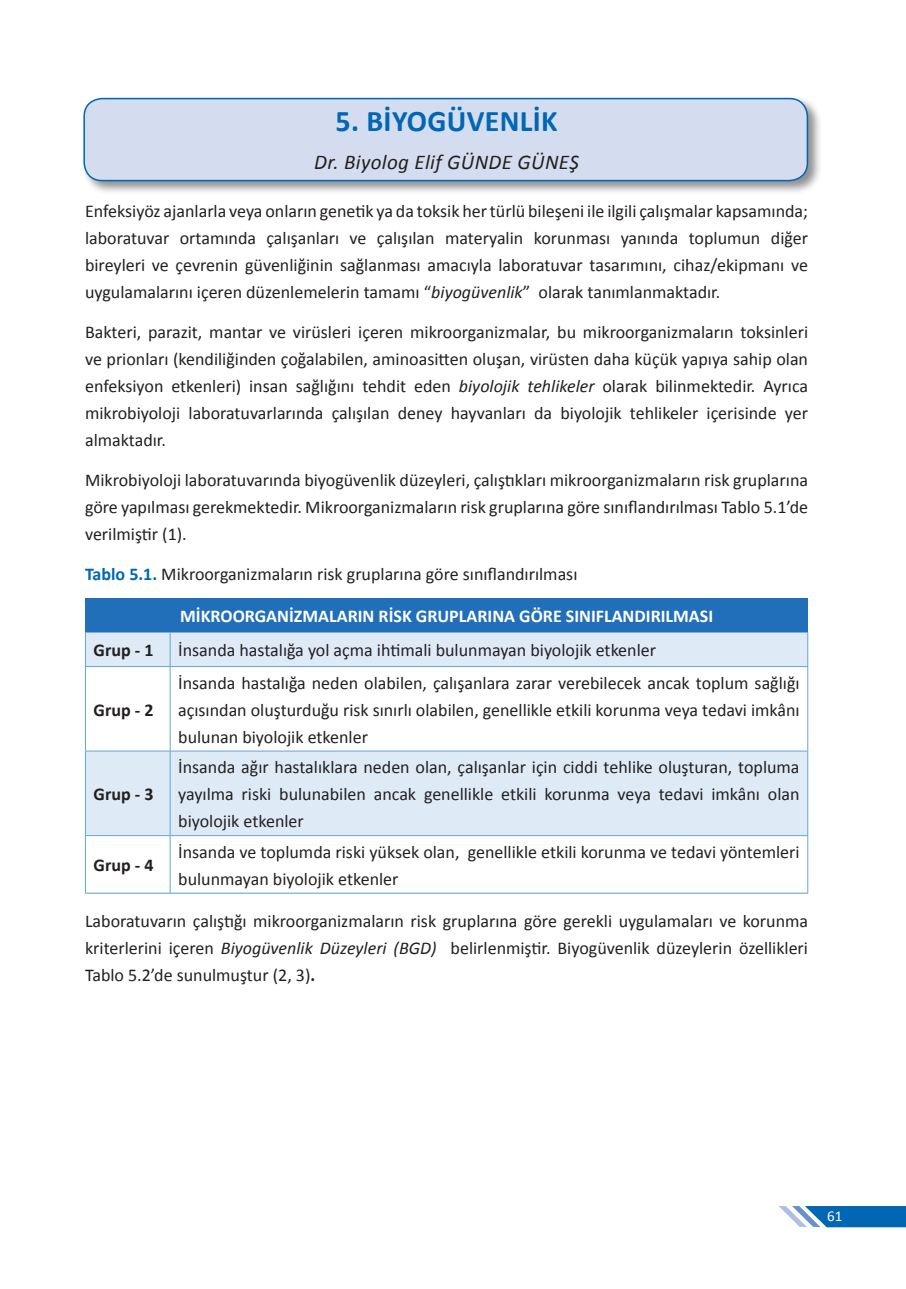
<style>
.page{position:relative;width:906px;height:1289px;background:#fff}
.page>*{position:absolute;margin:0;border:0;box-sizing:border-box;transform-origin:0 0}
.t1{font:700 30px "Calibri";letter-spacing:.01em;color:#0166b3}
.t2{font:italic 21px "Calibri";letter-spacing:.015em;color:#231f20}
.t3{font:18px/27px "Calibri";color:#231f20;text-align:justify}
.t4{font:700 18px "Calibri";color:#fff}
.t5{font:700 18px "Calibri";color:#231f20}
.t6{font:15px "Calibri";color:#fff}
.s1{font-style:italic}
.s2{font-weight:700;color:#0166b3}
.s3{font-weight:700}
</style>
<div class="page">
<svg style="left:779px;top:1206px;width:127px;height:21px"></svg>
<div style="left:81px;top:96px;width:741px;height:99px;background:#231f20;opacity:.5"></div>
<div style="left:84px;top:99px;width:723px;height:81px;background:#d4ddef;border-radius:18px"></div>
<div style="left:83px;top:98px;width:725px;height:83px;border:2px solid #0166b3;border-radius:18px"></div>
<div style="left:85px;top:598px;width:722px;height:34px;background:#206fb8"></div>
<svg style="left:86px;top:632px;width:721px;height:203px;fill:#deebf6"></svg>
<hr style="left:85px;top:632px;width:1px;height:34px;background:#63a5d9">
<hr style="left:170px;top:632px;width:1px;height:34px;background:#63a5d9">
<hr style="left:807px;top:632px;width:1px;height:34px;background:#63a5d9">
<hr style="left:85px;top:666px;width:85px;height:1px;background:#63a5d9">
<hr style="left:85px;top:667px;width:1px;height:83px;background:#63a5d9">
<hr style="left:170px;top:666px;width:638px;height:1px;background:#63a5d9">
<hr style="left:170px;top:667px;width:1px;height:83px;background:#63a5d9">
<hr style="left:807px;top:667px;width:1px;height:83px;background:#63a5d9">
<hr style="left:85px;top:750px;width:85px;height:1px;background:#63a5d9">
<hr style="left:85px;top:751px;width:1px;height:84px;background:#63a5d9">
<hr style="left:170px;top:750px;width:638px;height:1px;background:#63a5d9">
<hr style="left:170px;top:751px;width:1px;height:84px;background:#63a5d9">
<hr style="left:807px;top:751px;width:1px;height:84px;background:#63a5d9">
<hr style="left:85px;top:836px;width:1px;height:56px;background:#63a5d9">
<hr style="left:170px;top:836px;width:1px;height:56px;background:#63a5d9">
<hr style="left:807px;top:836px;width:1px;height:56px;background:#63a5d9">
<hr style="left:85px;top:835px;width:85px;height:1px;background:#63a5d9">
<hr style="left:170px;top:835px;width:638px;height:1px;background:#63a5d9">
<hr style="left:85px;top:892px;width:85px;height:1px;background:#5c9ad3">
<hr style="left:170px;top:892px;width:638px;height:1px;background:#5c9ad3">
<h1 class="t1" style="left:335px;top:102px;width:224px">5. BİYOGÜVENLİK</h1>
<p class="t2" style="left:314px;top:148px;width:266px">Dr. Biyolog Elif GÜNDE GÜNEŞ</p>
<p class="t3" style="left:85px;top:198px;width:724px">Enfeksiyöz ajanlarla veya onların genetik ya da toksik her türlü bileşeni ile ilgili çalışmalar kapsamında; laboratuvar ortamında çalışanları ve çalışılan materyalin korunması yanında toplumun diğer bireyleri ve çevrenin güvenliğinin sağlanması amacıyla laboratuvar tasarımını, cihaz/ekipmanı ve uygulamalarını içeren düzenlemelerin tamamı “<span class="s1">biyogüvenlik</span>” olarak tanımlanmaktadır.</p>
<p class="t3" style="left:85px;top:318px;width:724px">Bakteri, parazit, mantar ve virüsleri içeren mikroorganizmalar, bu mikroorganizmaların toksinleri ve prionları (kendiliğinden çoğalabilen, aminoasitten oluşan, virüsten daha küçük yapıya sahip olan enfeksiyon etkenleri) insan sağlığını tehdit eden <span class="s1">biyolojik tehlikeler</span> olarak bilinmektedir. Ayrıca mikrobiyoloji laboratuvarlarında çalışılan deney hayvanları da biyolojik tehlikeler içerisinde yer almaktadır.</p>
<p class="t3" style="left:85px;top:466px;width:724px">Mikrobiyoloji laboratuvarında biyogüvenlik düzeyleri, çalıştıkları mikroorganizmaların risk gruplarına göre yapılması gerekmektedir. Mikroorganizmaların risk gruplarına göre sınıflandırılması Tablo 5.1’de verilmiştir (1).</p>
<p class="t3" style="left:85px;top:560px;width:494px"><span class="s2">Tablo 5.1.</span> Mikroorganizmaların risk gruplarına göre sınıflandırılması</p>
<p class="t4" style="left:180px;top:604px;width:534px">MİKROORGANİZMALARIN RİSK GRUPLARINA GÖRE SINIFLANDIRILMASI</p>
<p class="t5" style="left:94px;top:638px;width:61px">Grup - 1</p>
<p class="t3" style="left:178px;top:637px;width:479px">İnsanda hastalığa yol açma ihtimali bulunmayan biyolojik etkenler</p>
<p class="t5" style="left:94px;top:698px;width:61px">Grup - 2</p>
<p class="t5" style="left:94px;top:782px;width:61px">Grup - 3</p>
<p class="t3" style="left:178px;top:669px;width:623px">İnsanda hastalığa neden olabilen, çalışanlara zarar verebilecek ancak toplum sağlığı açısından oluşturduğu risk sınırlı olabilen, genellikle etkili korunma veya tedavi imkânı bulunan biyolojik etkenler</p>
<p class="t3" style="left:178px;top:753px;width:623px">İnsanda ağır hastalıklara neden olan, çalışanlar için ciddi tehlike oluşturan, topluma yayılma riski bulunabilen ancak genellikle etkili korunma veya tedavi imkânı olan biyolojik etkenler</p>
<p class="t3" style="left:178px;top:838px;width:623px">İnsanda ve toplumda riski yüksek olan, genellikle etkili korunma ve tedavi yöntemleri bulunmayan biyolojik etkenler</p>
<p class="t3" style="left:85px;top:907px;width:724px">Laboratuvarın çalıştığı mikroorganizmaların risk gruplarına göre gerekli uygulamaları ve korunma kriterlerini içeren <span class="s1">Biyogüvenlik Düzeyleri (BGD)</span> belirlenmiştir. Biyogüvenlik düzeylerin özellikleri Tablo 5.2’de sunulmuştur (2, 3)<span class="s3">.</span></p>
<p class="t5" style="left:94px;top:853px;width:61px">Grup - 4</p>
<p class="t6" style="left:827px;top:1206px;width:17px">61</p>
</div>
